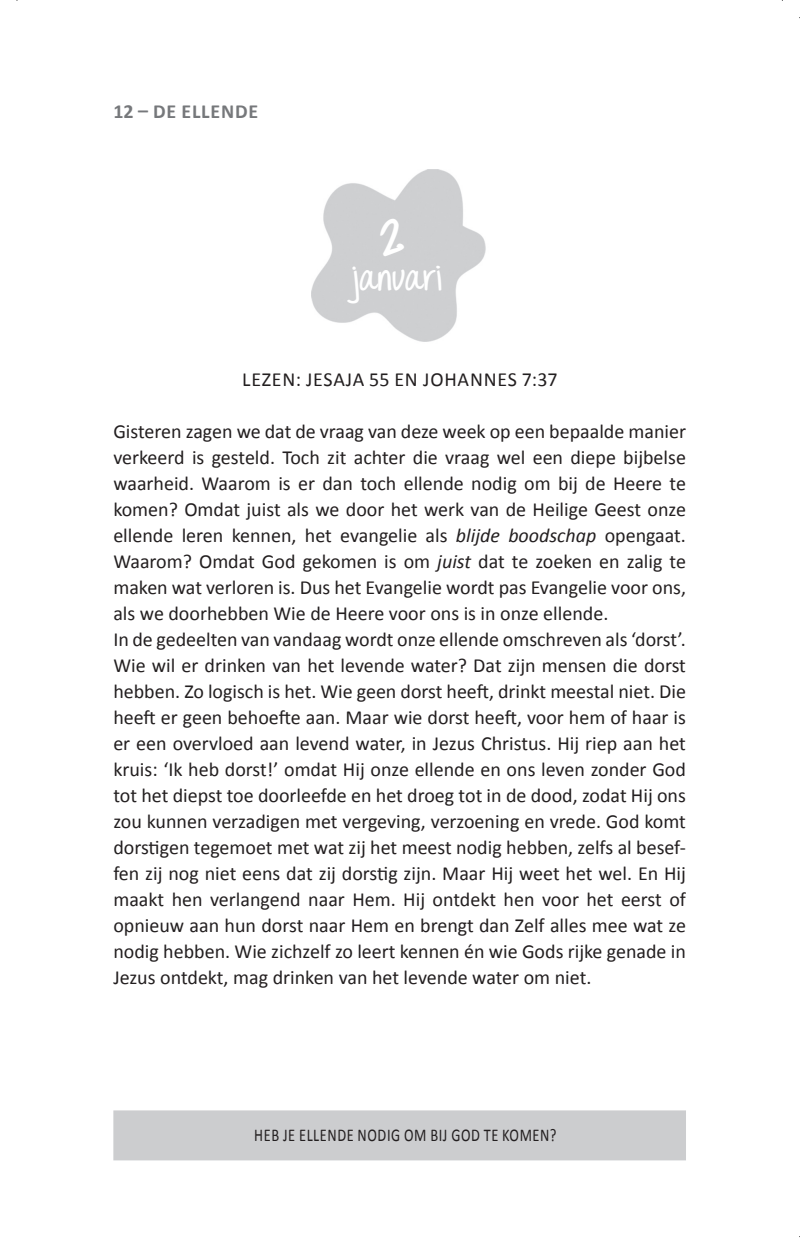
<style>
.page{position:relative;width:800px;height:1253px;background:#fff}
.page>*{position:absolute;margin:0;border:0;box-sizing:border-box;transform-origin:0 0}
.t1{font:700 48px "Throw My Hands Upinthe Air";color:#fff}
.t2{font:700 32px "Throw My Hands Upinthe Air";color:#fff}
.t3{font:20px/26px "Calibri";color:#231f20}
.t4{font:20px "Calibri";letter-spacing:.04em;color:#231f20}
.t5{font:700 20px "Calibri";letter-spacing:.04em;color:#76787b}
.t6{font:18px "Calibri";letter-spacing:.04em;color:#231f20;scale:.8 1}
.s1{font-style:italic}
</style>
<div class="page">
<img style="left:312px;top:170px;width:174px;height:172px">
<div style="left:113px;top:1110px;width:573px;height:50px;background:#cccdcf"></div>
<p class="t5" style="left:113px;top:97px;width:146px">12 – DE ELLENDE</p>
<h1 class="t1" style="left:380px;top:207px;width:26px">2</h1>
<h2 class="t2" style="left:352px;top:259px;width:91px">JANUARI</h2>
<p class="t4" style="left:242px;top:366px;width:317px">LEZEN: JESAJA 55 EN JOHANNES 7:37</p>
<p class="t3" style="left:113px;top:418px;width:574px">Gisteren zagen we dat de vraag van deze week op een bepaalde manier verkeerd is gesteld. Toch zit achter die vraag wel een diepe bijbelse waarheid. Waarom is er dan toch ellende nodig om bij de Heere te komen? Omdat juist als we door het werk van de Heilige Geest onze ellende leren kennen, het evangelie als <span class="s1">blijde boodschap</span> opengaat.<br>Waarom? Omdat God gekomen is om <span class="s1">juist</span> dat te zoeken en zalig te maken wat verloren is. Dus het Evangelie wordt pas Evangelie voor ons, als we doorhebben Wie de Heere voor ons is in onze ellende.<br>In de gedeelten van vandaag wordt onze ellende omschreven als ‘dorst’.<br>Wie wil er drinken van het levende water? Dat zijn mensen die dorst hebben. Zo logisch is het. Wie geen dorst heeft, drinkt meestal niet. Die heeft er geen behoefte aan. Maar wie dorst heeft, voor hem of haar is er een overvloed aan levend water, in Jezus Christus. Hij riep aan het kruis: ‘Ik heb dorst!’ omdat Hij onze ellende en ons leven zonder God tot het diepst toe doorleefde en het droeg tot in de dood, zodat Hij ons zou kunnen verzadigen met vergeving, verzoening en vrede. God komt dorstigen tegemoet met wat zij het meest nodig hebben, zelfs al besef&shy;fen zij nog niet eens dat zij dorstig zijn. Maar Hij weet het wel. En Hij maakt hen verlangend naar Hem. Hij ontdekt hen voor het eerst of opnieuw aan hun dorst naar Hem en brengt dan Zelf alles mee wat ze nodig hebben. Wie zichzelf zo leert kennen én wie Gods rijke genade in Jezus ontdekt, mag drinken van het levende water om niet.</p>
<p class="t6" style="left:254px;top:1122px;width:379px">HEB JE ELLENDE NODIG OM BIJ GOD TE KOMEN?</p>
</div>
